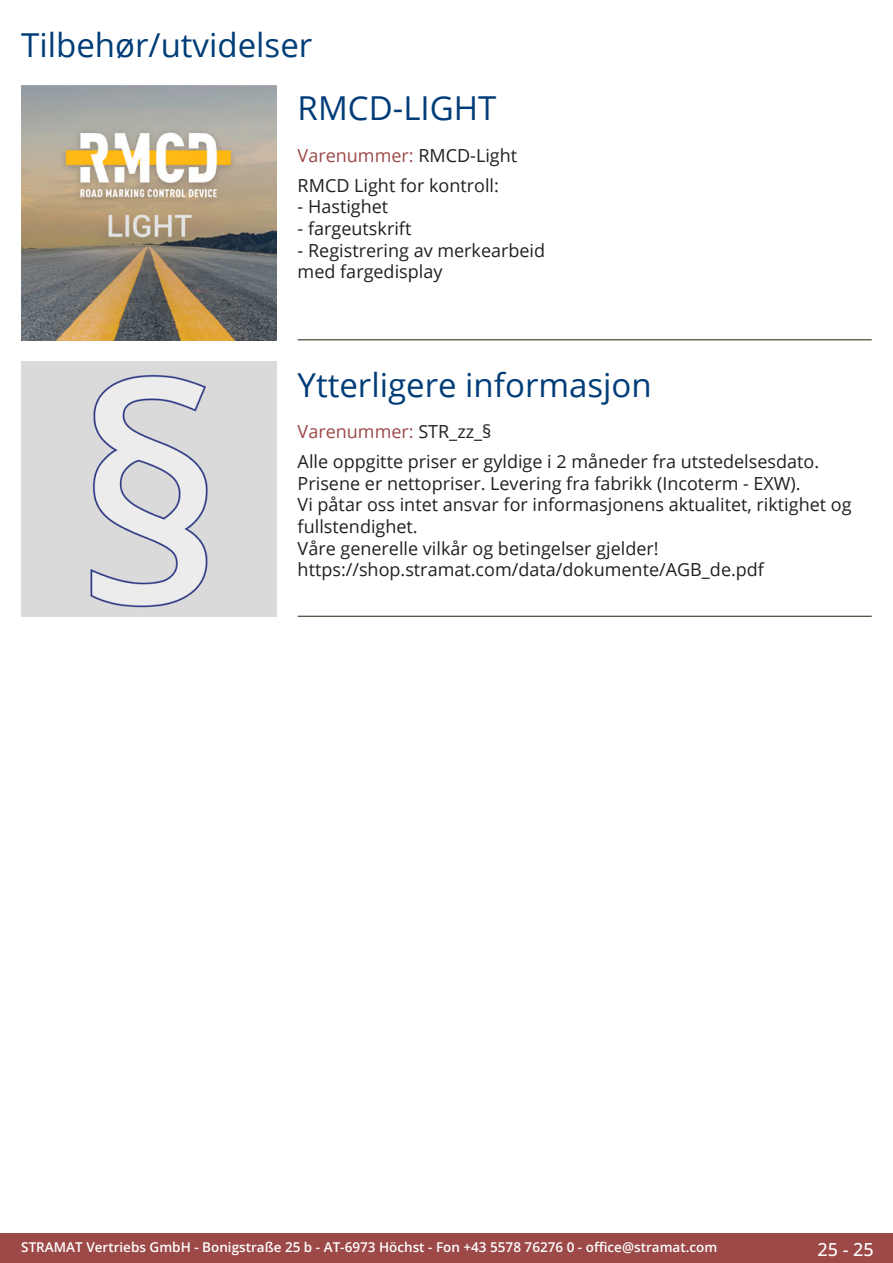
<style>
.page{position:relative;width:893px;height:1263px;background:#fff}
.page>*{position:absolute;margin:0;border:0;box-sizing:border-box;transform-origin:0 0}
.Produkttitel{font:33px "Open Sans";color:#003d78}
.RastTitel{font:33px "Open Sans";color:#003d78}
.Beschreibung_Text{font:18px/21.6px "Open Sans";color:#231f20}
.TechDaten_Überschrif{font:18px "Open Sans";color:#9c4948}
.t1{font:500 18px "Open Sans";color:#fff}
.t2{font:600 13.5px "Open Sans";color:#fff}
.s1{color:#231f20}
</style>
<div class="page">
<div style="left:0;top:1233px;width:893px;height:30px;background:#9c4948"></div>
<hr style="left:298px;top:340px;width:574px;height:1px;background:#201d08">
<hr style="left:298px;top:616px;width:574px;height:1px;background:#201d08">
<img style="left:21px;top:85px;width:255px;height:255px">
<img style="left:21px;top:361px;width:255px;height:256px">
<p class="RastTitel" style="left:21px;top:22px;width:293px">Tilbehør/utvidelser</p>
<p class="Produkttitel" style="left:298px;top:86px;width:200px">RMCD-LIGHT</p>
<p class="TechDaten_Überschrif" style="left:298px;top:143px;width:221px">Varenummer: <span class="s1">RMCD-Light</span></p>
<p class="Beschreibung_Text" style="left:298px;top:174px;width:203px">RMCD Light for kontroll:</p>
<p class="Beschreibung_Text" style="left:298px;top:196px;width:92px">- Hastighet</p>
<p class="Beschreibung_Text" style="left:298px;top:217px;width:115px">- fargeutskrift</p>
<p class="Beschreibung_Text" style="left:298px;top:239px;width:249px">- Registrering av merkearbeid med fargedisplay</p>
<p class="Produkttitel" style="left:298px;top:362px;width:356px">Ytterligere informasjon</p>
<p class="TechDaten_Überschrif" style="left:298px;top:420px;width:195px">Varenummer: <span class="s1">STR_zz_§</span></p>
<p class="Beschreibung_Text" style="left:298px;top:450px;width:555px">Alle oppgitte priser er gyldige i 2 måneder fra utstedelsesdato.<br>Prisene er nettopriser. Levering fra fabrikk (Incoterm - EXW).<br>Vi påtar oss intet ansvar for informasjonens aktualitet, riktighet og fullstendighet.<br>Våre generelle vilkår og betingelser gjelder! https://shop.stramat.com/data/dokumente/AGB_de.pdf</p>
<p class="t2" style="left:21px;top:1238px;width:698px">STRAMAT Vertriebs GmbH - Bonigstraße 25 b - AT-6973 Höchst - Fon +43 5578 76276 0 - office@stramat.com</p>
<p class="t1" style="left:817px;top:1237px;width:58px">25 - 25</p>
</div>
